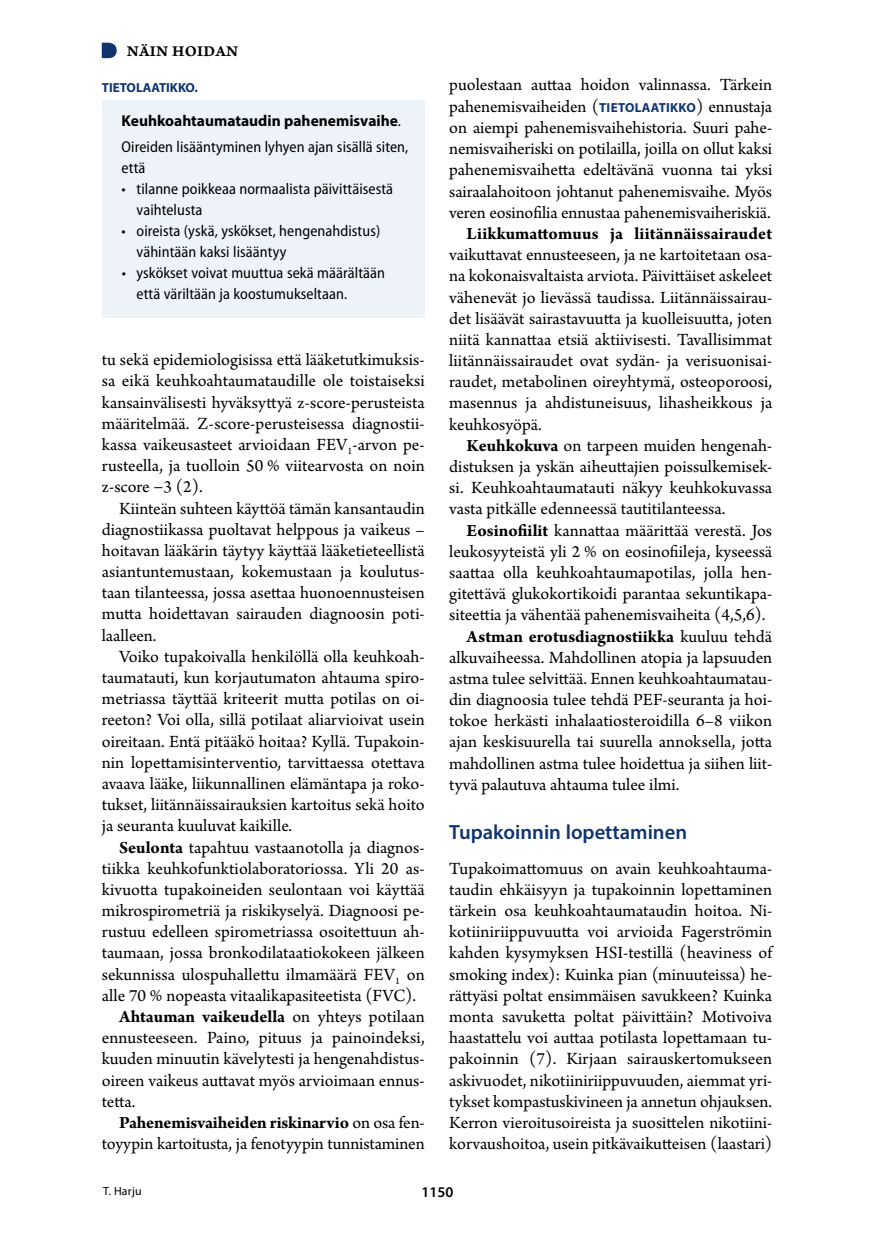
<style>
.page{position:relative;width:874px;height:1241px;background:#fff}
.page>*{position:absolute;margin:0;border:0;box-sizing:border-box;transform-origin:0 0}
.t1{font:600 20.65px "Myriad Pro";color:#0f356f}
.t2{font:18.03px/21.2px "Arno Pro";color:#000;text-align:justify}
.t3{font:700 18.03px "Arno Pro";color:#000}
.t4{font:semi-condensed 15.75px/21px "Myriad Pro";letter-spacing:.005em;color:#000}
.t5{font:15.75px "Arno Pro Smbd Caption";letter-spacing:.02em;color:#000}
.t6{font:600 14.88px "Myriad Pro";color:#000}
.t7{font:700 13.12px "Myriad Pro";color:#0f356f}
.t8{font:11.9px "Myriad Pro";letter-spacing:.02em;color:#000}
.s1{font-weight:700;font-stretch:normal}
.s2{font-weight:700}
.s3{font-weight:400}
.s4{font-family:"Myriad Pro";font-weight:700;font-size:13.12px;color:#0f356f}
</style>
<div class="page">
<svg style="left:102px;top:43px;width:15px;height:15px"></svg>
<div style="left:102px;top:100px;width:322px;height:217px;background:#eef3fa"></div>
<p class="t5" style="left:127px;top:41px;width:113px">NÄIN HOIDAN</p>
<p class="t7" style="left:102px;top:79px;width:98px">TIETOLAATIKKO.</p>
<p class="t4" style="left:122px;top:108px;width:288px;line-height:25.9px"><span class="s1">Keuhkoahtaumataudin pahenemisvaihe</span>.<br>Oireiden lisääntyminen lyhyen ajan sisällä siten,</p>
<p class="t4" style="left:122px;top:157px;width:25px">että</p>
<p class="t4" style="left:136px;top:178px;width:258px;text-indent:-15px">• tilanne poikkeaa normaalista päivittäisestä vaihtelusta</p>
<p class="t4" style="left:136px;top:220px;width:245px;text-indent:-15px">• oireista (yskä, yskökset, hengenahdistus) vähintään kaksi lisääntyy</p>
<p class="t4" style="left:136px;top:262px;width:250px;text-indent:-15px">• yskökset voivat muuttua sekä määrältään että väriltään ja koostumukseltaan.</p>
<p class="t2" style="left:102px;top:350px;width:324px">tu sekä epidemiologisissa että lääketutkimuksis&shy;sa eikä keuhkoahtaumataudille ole toistaiseksi kansainvälisesti hyväksyttyä z-score-perusteista määritelmää. Z-score-perusteisessa diagnostii&shy;kassa vaikeusasteet arvioidaan FEV<sub>1</sub>-arvon pe&shy;rusteella, ja tuolloin 50 % viitearvosta on noin z-score −3 (2).</p>
<p class="t2" style="left:102px;top:498px;width:324px;text-indent:17px">Kiinteän suhteen käyttöä tämän kansantaudin diagnostiikassa puoltavat helppous ja vaikeus – hoitavan lääkärin täytyy käyttää lääketieteellistä asiantuntemustaan, kokemustaan ja koulutus&shy;taan tilanteessa, jossa asettaa huonoennusteisen mutta hoidettavan sairauden diagnoosin poti&shy;laalleen.</p>
<p class="t2" style="left:102px;top:646px;width:324px;text-indent:17px">Voiko tupakoivalla henkilöllä olla keuhkoah&shy;taumatauti, kun korjautumaton ahtauma spiro&shy;metriassa täyttää kriteerit mutta potilas on oi&shy;reeton? Voi olla, sillä potilaat aliarvioivat usein oireitaan. Entä pitääkö hoitaa? Kyllä. Tupakoin&shy;nin lopettamisinterventio, tarvittaessa otettava avaava lääke, liikunnallinen elämäntapa ja roko&shy;tukset, liitännäissairauksien kartoitus sekä hoito ja seuranta kuuluvat kaikille.</p>
<p class="t2" style="left:119px;top:837px;width:307px"><span class="s2">Seulonta</span> tapahtuu vastaanotolla ja diagnos-</p>
<p class="t2" style="left:102px;top:858px;width:324px">tiikka keuhkofunktiolaboratoriossa. Yli 20 as-</p>
<p class="t2" style="left:102px;top:879px;width:324px">kivuotta tupakoineiden seulontaan voi käyttää</p>
<p class="t2" style="left:102px;top:900px;width:324px">mikrospirometriä ja riskikyselyä. Diagnoosi pe-</p>
<p class="t2" style="left:102px;top:922px;width:324px">rustuu edelleen spirometriassa osoitettuun ah-</p>
<p class="t2" style="left:102px;top:943px;width:324px">taumaan, jossa bronkodilataatiokokeen jälkeen</p>
<p class="t2" style="left:102px;top:964px;width:324px">sekunnissa ulospuhallettu ilmamäärä FEV<sub>1</sub> on</p>
<p class="t2" style="left:102px;top:985px;width:316px">alle 70 % nopeasta vitaalikapasiteetista (FVC).</p>
<p class="t3" style="left:119px;top:1005px;width:307px">Ahtauman vaikeudella <span class="s3">on yhteys potilaan</span></p>
<p class="t2" style="left:102px;top:1027px;width:324px">ennusteeseen. Paino, pituus ja painoindeksi,</p>
<p class="t2" style="left:102px;top:1049px;width:324px">kuuden minuutin kävelytesti ja hengenahdistus-</p>
<p class="t2" style="left:102px;top:1070px;width:324px">oireen vaikeus auttavat myös arvioimaan ennus-</p>
<p class="t2" style="left:102px;top:1091px;width:35px">tetta.</p>
<p class="t3" style="left:119px;top:1111px;width:307px">Pahenemisvaiheiden riskinarvio <span class="s3">on osa fen-</span></p>
<p class="t2" style="left:102px;top:1133px;width:324px">toyypin kartoitusta, ja fenotyypin tunnistaminen</p>
<p class="t2" style="left:449px;top:75px;width:324px">puolestaan auttaa hoidon valinnassa. Tärkein pahenemisvaiheiden (<span class="s4">TIETOLAATIKKO</span>) ennustaja on aiempi pahenemisvaihehistoria. Suuri pahe&shy;nemisvaiheriski on potilailla, joilla on ollut kaksi pahenemisvaihetta edeltävänä vuonna tai yksi sairaalahoitoon johtanut pahenemisvaihe. Myös veren eosinofilia ennustaa pahenemisvaiheriskiä.</p>
<p class="t3" style="left:466px;top:223px;width:307px">Liikkumattomuus ja liitännäissairaudet</p>
<p class="t2" style="left:449px;top:245px;width:324px">vaikuttavat ennusteeseen, ja ne kartoitetaan osa&shy;na kokonaisvaltaista arviota. Päivittäiset askeleet vähenevät jo lievässä taudissa. Liitännäissairau&shy;det lisäävät sairastavuutta ja kuolleisuutta, joten niitä kannattaa etsiä aktiivisesti. Tavallisimmat liitännäissairaudet ovat sydän- ja verisuonisai&shy;raudet, metabolinen oireyhtymä, osteoporoosi, masennus ja ahdistuneisuus, lihasheikkous ja keuhkosyöpä.</p>
<p class="t2" style="left:449px;top:435px;width:324px;text-indent:17px"><span class="s2">Keuhkokuva</span> on tarpeen muiden hengenah&shy;distuksen ja yskän aiheuttajien poissulkemisek&shy;si. Keuhkoahtaumatauti näkyy keuhkokuvassa vasta pitkälle edenneessä tautitilanteessa.</p>
<p class="t2" style="left:466px;top:520px;width:307px"><span class="s2">Eosinofiilit</span> kannattaa määrittää verestä. Jos</p>
<p class="t2" style="left:449px;top:541px;width:324px">leukosyyteistä yli 2 % on eosinofiileja, kyseessä</p>
<p class="t2" style="left:449px;top:563px;width:324px">saattaa olla keuhkoahtaumapotilas, jolla hen-</p>
<p class="t2" style="left:449px;top:584px;width:324px">gitettävä glukokortikoidi parantaa sekuntikapa-</p>
<p class="t2" style="left:449px;top:605px;width:318px">siteettia ja vähentää pahenemisvaiheita (4,5,6).</p>
<p class="t3" style="left:466px;top:625px;width:307px">Astman erotusdiagnostiikka <span class="s3">kuuluu tehdä</span></p>
<p class="t2" style="left:449px;top:647px;width:324px">alkuvaiheessa. Mahdollinen atopia ja lapsuuden</p>
<p class="t2" style="left:449px;top:668px;width:324px">astma tulee selvittää. Ennen keuhkoahtaumatau-</p>
<p class="t2" style="left:449px;top:690px;width:324px">din diagnoosia tulee tehdä PEF-seuranta ja hoi-</p>
<p class="t2" style="left:449px;top:711px;width:324px">tokoe herkästi inhalaatiosteroidilla 6–8 viikon</p>
<p class="t2" style="left:449px;top:732px;width:324px">ajan keskisuurella tai suurella annoksella, jotta</p>
<p class="t2" style="left:449px;top:753px;width:324px">mahdollinen astma tulee hoidettua ja siihen liit-</p>
<p class="t2" style="left:449px;top:774px;width:232px">tyvä palautuva ahtauma tulee ilmi.</p>
<p class="t1" style="left:449px;top:819px;width:239px">Tupakoinnin lopettaminen</p>
<p class="t2" style="left:449px;top:858px;width:324px">Tupakoimattomuus on avain keuhkoahtauma&shy;taudin ehkäisyyn ja tupakoinnin lopettaminen tärkein osa keuhkoahtaumataudin hoitoa. Ni&shy;kotiiniriippuvuutta voi arvioida Fagerströmin kahden kysymyksen HSI-testillä (heaviness of smoking index): Kuinka pian (minuuteissa) he&shy;rättyäsi poltat ensimmäisen savukkeen? Kuinka monta savuketta poltat päivittäin? Motivoiva haastattelu voi auttaa potilasta lopettamaan tu&shy;pakoinnin (7). Kirjaan sairauskertomukseen askivuodet, nikotiiniriippuvuuden, aiemmat yri&shy;tykset kompastuskivineen ja annetun ohjauksen.<br>Kerron vieroitusoireista ja suosittelen nikotiini&shy;korvaushoitoa, usein pitkävaikutteisen (laastari)</p>
<p class="t8" style="left:103px;top:1183px;width:40px">T. Harju</p>
<p class="t6" style="left:421px;top:1182px;width:33px">1150</p>
</div>
